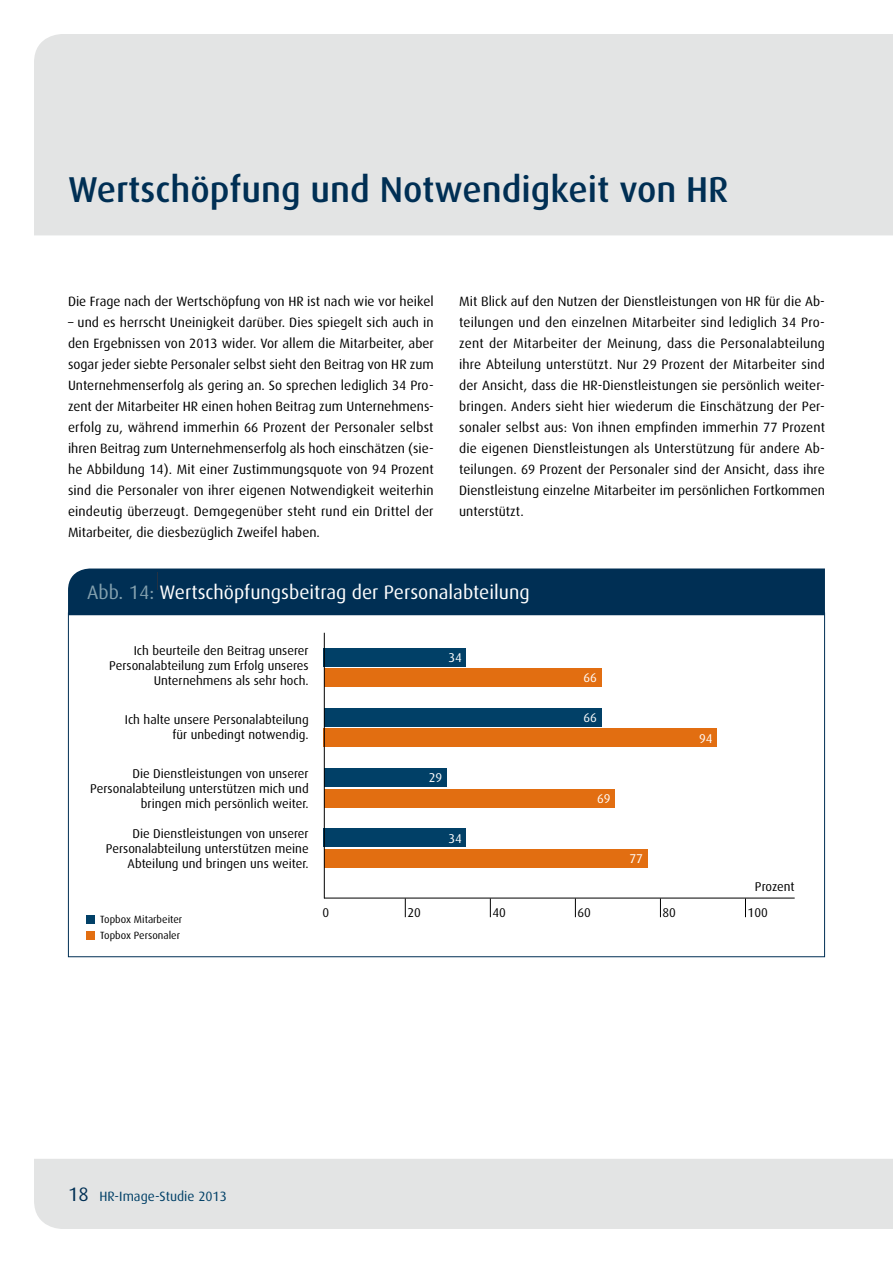
<style>
.page{position:relative;width:893px;height:1263px;background:#fff}
.page>*{position:absolute;margin:0;border:0;box-sizing:border-box;transform-origin:0 0}
.t1{font:500 36px "Dax";color:#002f54}
.t2{font:19.5px "Dax";color:#fff}
.t3{font:13.5px/21px "Dax";color:#000;text-align:justify}
.t4{font:13.5px "Dax";color:#014067}
.t5{font:12.75px/15px "Dax";color:#000;text-align:right}
.t6{font:12.75px "Dax";color:#fff}
.t7{font:10.5px "Dax";color:#000}
.s1{color:#83a0ae}
.s2{font-size:19.5px;color:#002f54}
</style>
<div class="page">
<div style="left:34px;top:1159px;width:859px;height:70px;background:#e3e4e4"></div>
<div style="left:34px;top:34px;width:859px;height:201px;background:#e3e4e4"></div>
<div style="left:68px;top:568px;width:757px;height:47px;background:#002f54"></div>
<hr style="left:324px;top:898px;width:471px;height:1px;background:#000">
<div style="left:86px;top:931px;width:9px;height:9px;background:#e26e11"></div>
<div style="left:86px;top:915px;width:9px;height:9px;background:#014067"></div>
<svg style="left:405px;top:898px;width:1px;height:19px"></svg>
<svg style="left:490px;top:898px;width:1px;height:19px"></svg>
<svg style="left:575px;top:898px;width:1px;height:19px"></svg>
<svg style="left:660px;top:898px;width:1px;height:19px"></svg>
<svg style="left:745px;top:898px;width:1px;height:19px"></svg>
<div style="left:324px;top:648px;width:142px;height:18px;background:#014067"></div>
<div style="left:324px;top:668px;width:277px;height:19px;background:#e26e11"></div>
<div style="left:324px;top:708px;width:277px;height:18px;background:#014067"></div>
<div style="left:324px;top:729px;width:393px;height:18px;background:#e26e11"></div>
<div style="left:324px;top:769px;width:122px;height:18px;background:#014067"></div>
<div style="left:324px;top:789px;width:291px;height:18px;background:#e26e11"></div>
<div style="left:324px;top:829px;width:142px;height:18px;background:#014067"></div>
<div style="left:324px;top:849px;width:323px;height:18px;background:#e26e11"></div>
<hr style="left:324px;top:633px;width:1px;height:265px;background:#000">
<p class="t1" style="left:68px;top:169px;width:662px">Wertschöpfung und Notwendigkeit von HR</p>
<p class="t3" style="left:68px;top:291px;width:367px">Die Frage nach der Wertschöpfung von HR ist nach wie vor heikel</p>
<p class="t3" style="left:68px;top:312px;width:367px">– und es herrscht Uneinigkeit darüber. Dies spiegelt sich auch in den Ergebnissen von 2013 wider. Vor allem die Mitarbeiter, aber sogar jeder siebte Personaler selbst sieht den Beitrag von HR zum Unternehmenserfolg als gering an. So sprechen lediglich 34 Pro&shy;zent der Mitarbeiter HR einen hohen Beitrag zum Unternehmens&shy;erfolg zu, während immerhin 66 Prozent der Personaler selbst ihren Beitrag zum Unternehmenserfolg als hoch einschätzen (sie&shy;he Abbildung 14). Mit einer Zustimmungsquote von 94 Prozent sind die Personaler von ihrer eigenen Notwendigkeit weiterhin eindeutig überzeugt. Demgegenüber steht rund ein Drittel der Mitarbeiter, die diesbezüglich Zweifel haben.</p>
<p class="t3" style="left:459px;top:291px;width:367px">Mit Blick auf den Nutzen der Dienstleistungen von HR für die Ab&shy;teilungen und den einzelnen Mitarbeiter sind lediglich 34 Pro&shy;zent der Mitarbeiter der Meinung, dass die Personalabteilung ihre Abteilung unterstützt. Nur 29 Prozent der Mitarbeiter sind der Ansicht, dass die HR-Dienstleistungen sie persönlich weiter&shy;bringen. Anders sieht hier wiederum die Einschätzung der Per&shy;sonaler selbst aus: Von ihnen empfinden immerhin 77 Prozent die eigenen Dienstleistungen als Unterstützung für andere Ab&shy;teilungen. 69 Prozent der Personaler sind der Ansicht, dass ihre Dienstleistung einzelne Mitarbeiter im persönlichen Fortkommen unterstützt.</p>
<p class="t2" style="left:87px;top:581px;width:444px"><span class="s1">Abb. 14:</span> Wertschöpfungsbeitrag der Personalabteilung</p>
<p class="t5" style="left:109px;top:644px;width:201px">Ich beurteile den Beitrag unserer<br>Personalabteilung zum Erfolg unseres<br>Unternehmens als sehr hoch.</p>
<p class="t5" style="left:125px;top:713px;width:185px">Ich halte unsere Personalabteilung für unbedingt notwendig.</p>
<p class="t5" style="left:90px;top:767px;width:220px">Die Dienstleistungen von unserer<br>Personalabteilung unterstützen mich und bringen mich persönlich weiter.</p>
<p class="t5" style="left:106px;top:827px;width:204px">Die Dienstleistungen von unserer<br>Personalabteilung unterstützen meine<br>Abteilung und bringen uns weiter.</p>
<p class="t6" style="left:448px;top:650px;width:15px">34</p>
<p class="t6" style="left:429px;top:771px;width:15px">29</p>
<p class="t6" style="left:448px;top:831px;width:15px">34</p>
<p class="t6" style="left:584px;top:671px;width:15px">66</p>
<p class="t6" style="left:584px;top:710px;width:15px">66</p>
<p class="t6" style="left:597px;top:791px;width:15px">69</p>
<p class="t6" style="left:629px;top:851px;width:15px">77</p>
<p class="t6" style="left:699px;top:731px;width:15px">94</p>
<p class="t5" style="left:755px;top:879px;width:41px">Prozent</p>
<p class="t7" style="left:100px;top:913px;width:84px">Topbox Mitarbeiter</p>
<p class="t7" style="left:100px;top:929px;width:81px">Topbox Personaler</p>
<p class="t5" style="left:322px;top:905px;width:8px">0</p>
<p class="t5" style="left:407px;top:905px;width:15px">20</p>
<p class="t5" style="left:492px;top:905px;width:15px">40</p>
<p class="t5" style="left:577px;top:905px;width:15px">60</p>
<p class="t5" style="left:663px;top:905px;width:15px">80</p>
<p class="t5" style="left:748px;top:905px;width:22px">100</p>
<p class="t4" style="left:68px;top:1188px;width:160px"><span class="s2">18</span> HR-Image-Studie 2013</p>
</div>
